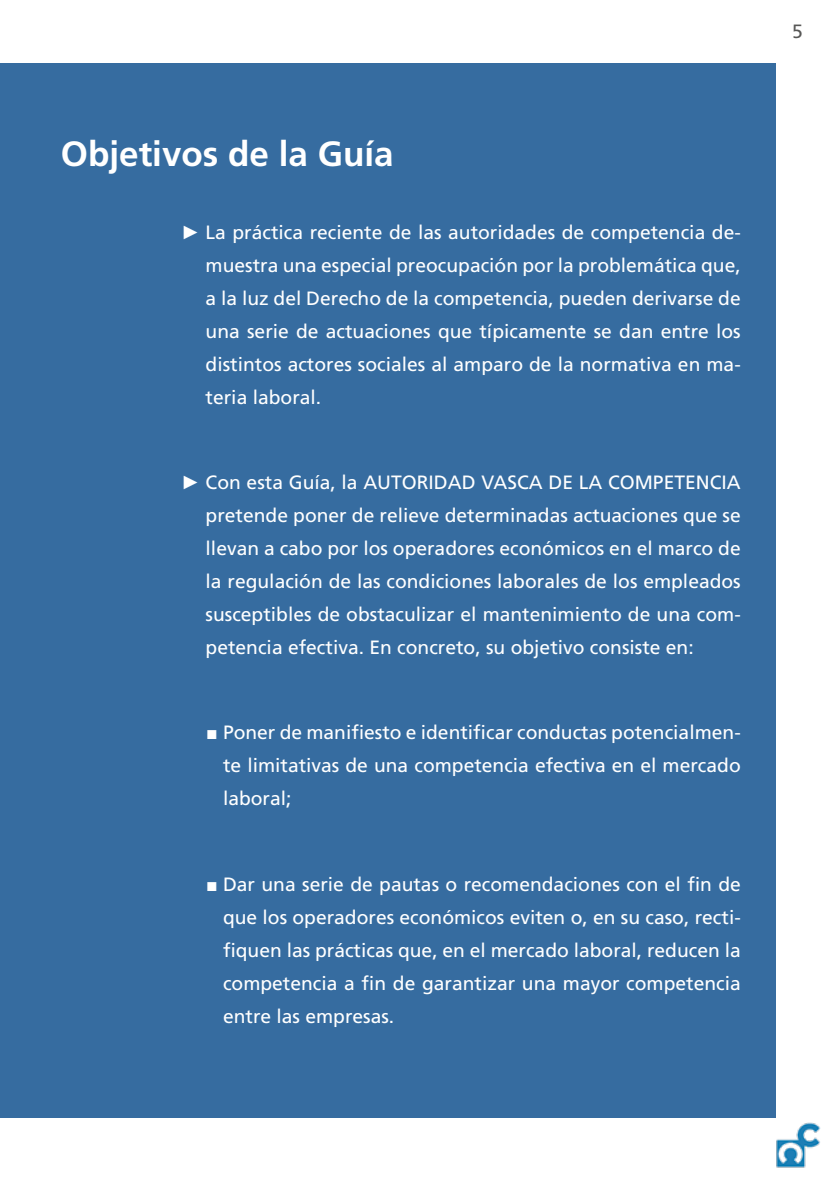
<style>
.page{position:relative;width:839px;height:1181px;background:#fff}
.page>*{position:absolute;margin:0;border:0;box-sizing:border-box;transform-origin:0 0}
.t1{font:700 35px "Frutiger LT Std";color:#fff}
.t2{font:19.25px/32.9px "Frutiger LT Std";color:#fff;text-align:justify}
.t3{font:19.25px "Frutiger";color:#575756}
.s1{font-family:"Arial";font-weight:700}
</style>
<div class="page">
<img style="left:776px;top:1122px;width:43px;height:46px">
<div style="left:811px;top:1150px;width:18px;height:21px;background:#fff"></div>
<div style="left:0;top:63px;width:775px;height:1055px;background:#366ca0"></div>
<h1 class="t1" style="left:61px;top:134px;width:334px">Objetivos de la Guía</h1>
<p class="t2" style="left:205px;top:216px;width:536px;text-indent:-24px"><span class="s1">►</span> La práctica reciente de las autoridades de competencia de&shy;muestra una especial preocupación por la problemática que, a la luz del Derecho de la competencia, pueden derivarse de una serie de actuaciones que típicamente se dan entre los distintos actores sociales al amparo de la normativa en ma&shy;teria laboral.</p>
<p class="t2" style="left:205px;top:466px;width:536px;text-indent:-24px"><span class="s1">►</span> Con esta Guía, la AUTORIDAD VASCA DE LA COMPETENCIA pretende poner de relieve determinadas actuaciones que se llevan a cabo por los operadores económicos en el marco de la regulación de las condiciones laborales de los empleados susceptibles de obstaculizar el mantenimiento de una com&shy;petencia efectiva. En concreto, su objetivo consiste en:</p>
<p class="t2" style="left:223px;top:716px;width:519px;text-indent:-17px"><span class="s1">■</span> Poner de manifiesto e identificar conductas potencialmen&shy;te limitativas de una competencia efectiva en el mercado laboral;</p>
<p class="t2" style="left:223px;top:868px;width:519px;text-indent:-17px"><span class="s1">■</span> Dar una serie de pautas o recomendaciones con el fin de que los operadores económicos eviten o, en su caso, recti&shy;fiquen las prácticas que, en el mercado laboral, reducen la competencia a fin de garantizar una mayor competencia entre las empresas.</p>
<p class="t3" style="left:792px;top:20px;width:12px">5</p>
</div>
